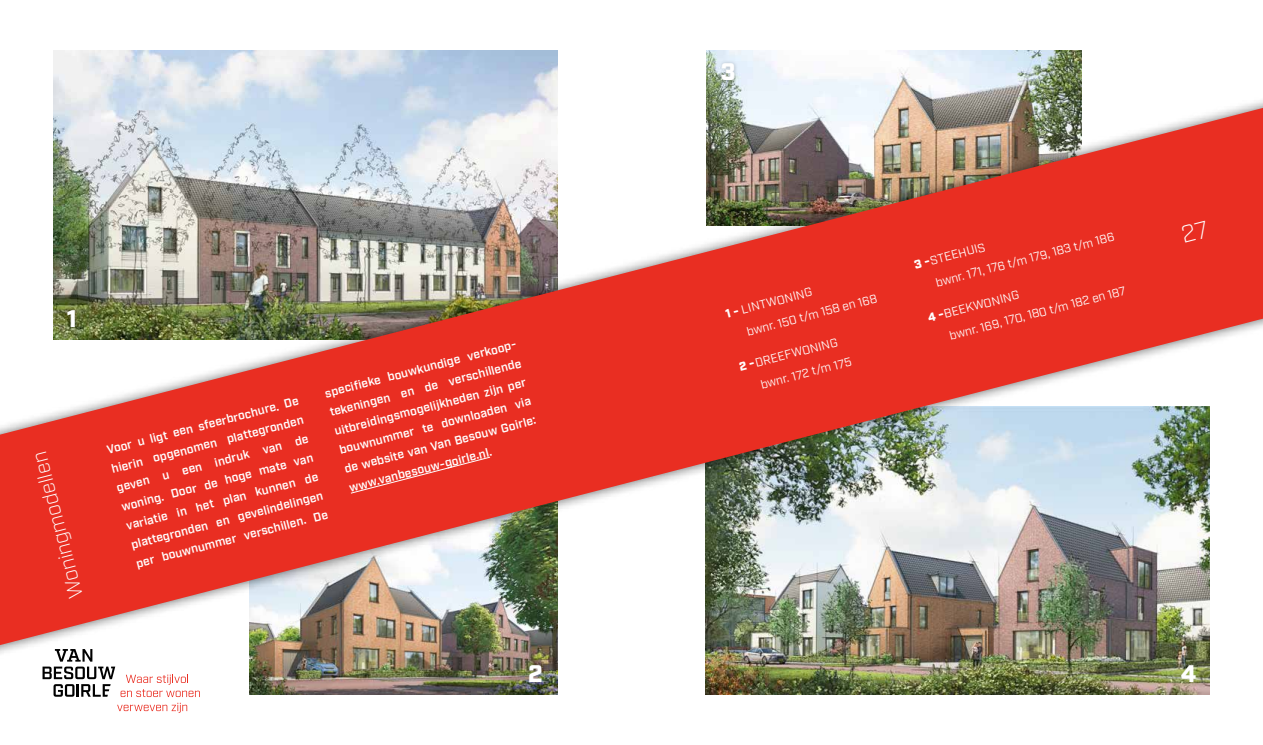
<style>
.page{position:relative;width:1263px;height:745px;background:#fff}
.page>*{position:absolute;margin:0;border:0;box-sizing:border-box;transform-origin:0 0}
.t1{font:900 24px "Industry";color:#fff}
.t2{font:300 20.25px "Industry";color:#fff}
.t3{font:600 12px/19.5px "Industry";color:#fff;text-align:justify}
.t4{font:12px/22.7px "Industry";color:#fff}
.s1{font-weight:900}
</style>
<div class="page">
<img style="left:250px;top:660px;width:308px;height:34px">
<img style="left:54px;top:50px;width:504px;height:42px">
<img style="left:706px;top:660px;width:504px;height:34px">
<img style="left:707px;top:50px;width:375px;height:42px">
<div style="left:718px;top:59px;width:20px;height:25px;background:#000;opacity:.23"></div>
<div style="left:0;top:92px;width:1263px;height:568px;background:#000;opacity:.6"></div>
<img style="left:0;top:108px;width:1263px;height:536px">
<div style="left:350px;top:456px;width:141px;height:37px;background:#e92e22"></div>
<svg style="left:43px;top:648px;width:72px;height:48px"></svg>
<svg style="left:121px;top:674px;width:79px;height:22px"></svg>
<svg style="left:117px;top:702px;width:70px;height:10px"></svg>
<svg style="left:1181px;top:220px;width:28px;height:23px"></svg>
<h1 class="t1" style="left:67px;top:304px;width:12px">1</h1>
<h2 class="t2" style="left:65px;top:600px;width:152px;rotate:-105deg">Woningmodellen</h2>
<p class="t3" style="left:322px;top:385px;width:200px;text-align:left;rotate:-15deg">specifi eke bouwkundige verkoop&shy;tekeningen en de verschillende uitbreidingsmogelijkheden zijn per bouwnummer te downloaden via de website van Van Besouw Goirle: www.vanbesouw-goirle.nl.</p>
<p class="t3" style="left:104px;top:442px;width:200px;rotate:-15deg">Voor u ligt een sfeerbrochure. De hierin opgenomen plattegronden geven u een indruk van de woning. Door de hoge mate van variatie in het plan kunnen de plattegronden en gevelindelingen per bouwnummer verschillen. De</p>
<h1 class="t1" style="left:528px;top:659px;width:16px">2</h1>
<h1 class="t1" style="left:721px;top:57px;width:16px">3</h1>
<p class="t4" style="left:738px;top:299px;width:135px;text-indent:-16px;rotate:-15deg"><span class="s1">1 -</span> LINTWONING<br>bwnr. 150 t/m 158 en 168</p>
<p class="t4" style="left:752px;top:352px;width:95px;line-height:22.5px;text-indent:-16px;rotate:-15deg"><span class="s1">2 -</span>DREEFWONING bwnr. 172 t/m 175</p>
<p class="t4" style="left:927px;top:250px;width:185px;line-height:23px;text-indent:-16px;rotate:-15deg"><span class="s1">3 -</span>STEEHUIS<br>bwnr. 171, 176 t/m 179, 183 t/m 186</p>
<p class="t4" style="left:941px;top:303px;width:183px;text-indent:-16px;rotate:-15deg"><span class="s1">4 -</span>BEEKWONING<br>bwnr. 169, 170, 180 t/m 182 en 187</p>
<h1 class="t1" style="left:1181px;top:659px;width:17px">4</h1>
</div>
